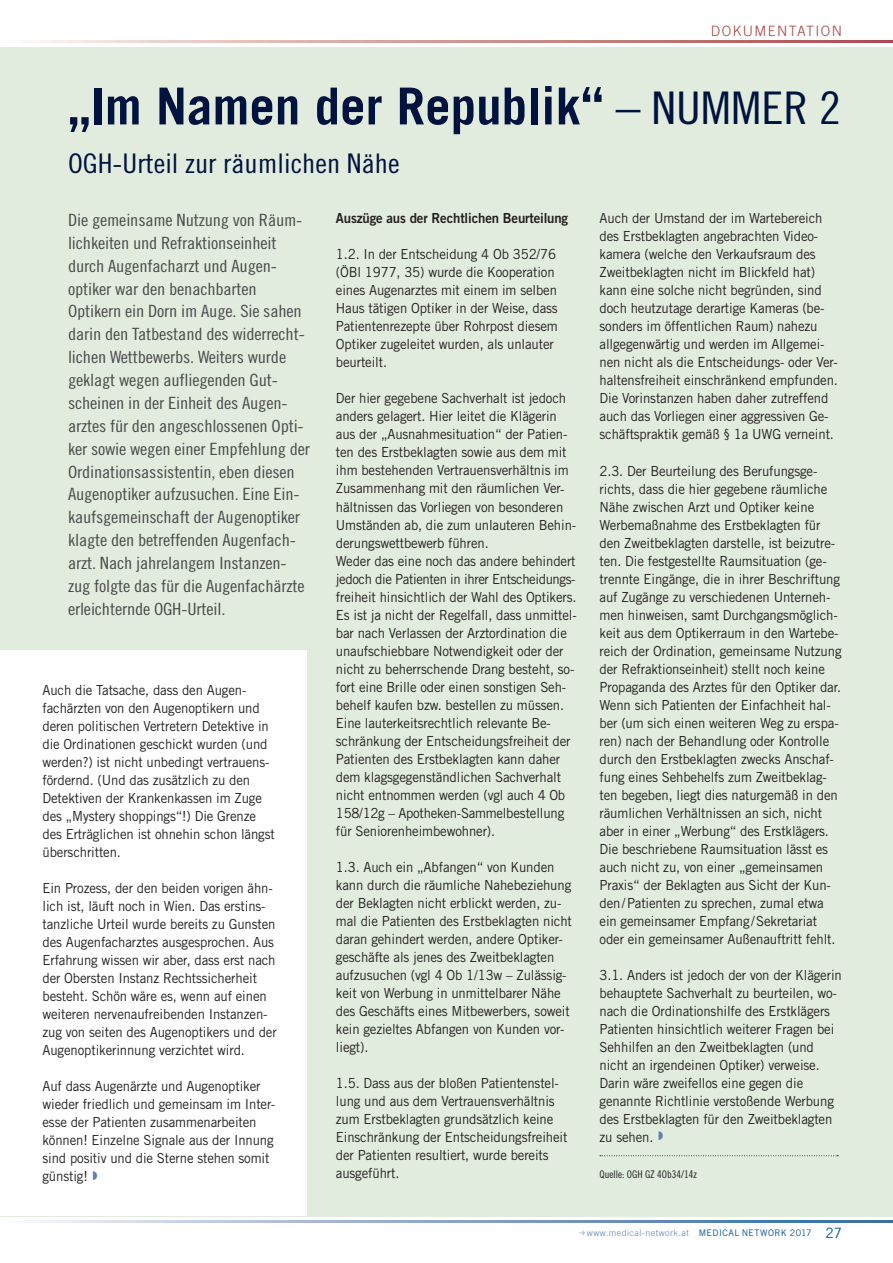
<style>
.page{position:relative;width:893px;height:1263px;background:#fff}
.page>*{position:absolute;margin:0;border:0;box-sizing:border-box;transform-origin:0 0}
.t1{font:700 51px "Trade Gothic";color:#00133e}
.t2{font:27px "Trade Gothic Cond Eighteen";color:#00133e;scale:1.1 1}
.t3{font:16.8px/23px "Trade Gothic Cond Eighteen";letter-spacing:-.01em;color:#4b4c4d;scale:1.1 1}
.t4{font:300 14.25px "Trade Gothic";letter-spacing:.1em;color:#a64444}
.t5{font:13.8px/18px "Trade Gothic";letter-spacing:-.01em;color:#231f20;scale:.95 1}
.t6{font:13.8px "Trade Gothic Bold Two";letter-spacing:-.01em;color:#231f20;scale:.95 1}
.t7{font:10.5px "Trade Gothic Cond Eighteen";color:#231f20}
.t8{font:300 9px "Trade Gothic";letter-spacing:.05em;color:#5d82b7}
.s1{font-weight:400;font-size:49.5px}
.s2{font-family:"Trade Gothic Cond Eighteen";font-weight:400;font-size:45px}
.s3{font-weight:400;color:#005495}
.s4{font-weight:400;font-size:14.25px;color:#005495}
</style>
<div class="page">
<svg style="left:32px;top:40px;width:861px;height:3px"></svg>
<svg style="left:32px;top:1220px;width:861px;height:2px"></svg>
<div style="left:0;top:47px;width:893px;height:1169px;background:#e1ebde"></div>
<div style="left:0;top:651px;width:306px;height:565px;background:#fff"></div>
<svg style="left:600px;top:1155px;width:238px;height:1px"></svg>
<p class="t4" style="left:711px;top:23px;width:133px">DOKUMENTATION</p>
<h1 class="t1" style="left:68px;top:75px;width:774px">„Im Namen der Republik“ <span class="s1">–</span> <span class="s2">NUMMER 2</span></h1>
<h2 class="t2" style="left:68px;top:148px;width:303px">OGH-Urteil zur räumlichen Nähe</h2>
<p class="t3" style="left:68px;top:208px;width:221px">Die gemeinsame Nutzung von Räum&shy;lichkeiten und Refraktionseinheit durch Augenfacharzt und Augen&shy;optiker war den benachbarten Optikern ein Dorn im Auge. Sie sahen darin den Tatbestand des widerrecht&shy;lichen Wettbewerbs. Weiters wurde geklagt wegen aufliegenden Gut&shy;scheinen in der Einheit des Augen&shy;arztes für den angeschlossenen Opti&shy;ker sowie wegen einer Empfehlung der Ordinationsassistentin, eben diesen Augenoptiker aufzusuchen. Eine Ein&shy;kaufsgemeinschaft der Augenoptiker klagte den betreffenden Augenfach&shy;arzt. Nach jahrelangem Instanzen&shy;zug folgte das für die Augenfachärzte erleichternde OGH-Urteil.</p>
<p class="t5" style="left:43px;top:681px;width:246px">Auch die Tatsache, dass den Augen&shy;fachärzten von den Augenoptikern und deren politischen Vertretern Detektive in die Ordinationen geschickt wurden (und werden?) ist nicht unbedingt vertrauens&shy;fördernd. (Und das zusätzlich zu den Detektiven der Krankenkassen im Zuge des „Mystery shoppings“!) Die Grenze des Erträglichen ist ohnehin schon längst überschritten.</p>
<p class="t5" style="left:43px;top:879px;width:248px">Ein Prozess, der den beiden vorigen ähn&shy;lich ist, läuft noch in Wien. Das erstins&shy;tanzliche Urteil wurde bereits zu Gunsten des Augenfacharztes ausgesprochen. Aus Erfahrung wissen wir aber, dass erst nach der Obersten Instanz Rechtssicherheit besteht. Schön wäre es, wenn auf einen weiteren nervenaufreibenden Instanzen&shy;zug von seiten des Augenoptikers und der Augenoptikerinnung verzichtet wird.</p>
<p class="t5" style="left:43px;top:1077px;width:245px">Auf dass Augenärzte und Augenoptiker wieder friedlich und gemeinsam im Inter&shy;esse der Patienten zusammenarbeiten können! Einzelne Signale aus der Innung sind positiv und die Sterne stehen somit günstig!</p>
<p class="t6" style="left:336px;top:210px;width:246px">Auszüge aus der Rechtlichen Beurteilung</p>
<p class="t5" style="left:336px;top:245px;width:235px">1.2. In der Entscheidung 4 Ob 352/76 (ÖBl 1977, 35) wurde die Kooperation eines Augenarztes mit einem im selben Haus tätigen Optiker in der Weise, dass Patientenrezepte über Rohrpost diesem Optiker zugeleitet wurden, als unlauter beurteilt.</p>
<p class="t5" style="left:336px;top:389px;width:255px">Der hier gegebene Sachverhalt ist jedoch anders gelagert. Hier leitet die Klägerin aus der „Ausnahmesituation“ der Patien&shy;ten des Erstbeklagten sowie aus dem mit ihm bestehenden Vertrauensverhältnis im Zusammenhang mit den räumlichen Ver&shy;hältnissen das Vorliegen von besonderen Umständen ab, die zum unlauteren Behin&shy;derungswettbewerb führen.<br>Weder das eine noch das andere behindert jedoch die Patienten in ihrer Entscheidungs&shy;freiheit hinsichtlich der Wahl des Optikers.<br>Es ist ja nicht der Regelfall, dass unmittel&shy;bar nach Verlassen der Arztordination die unaufschiebbare Notwendigkeit oder der nicht zu beherrschende Drang besteht, so&shy;fort eine Brille oder einen sonstigen Seh&shy;behelf kaufen bzw. bestellen zu müssen.<br>Eine lauterkeitsrechtlich relevante Be&shy;schränkung der Entscheidungsfreiheit der Patienten des Erstbeklagten kann daher dem klagsgegenständlichen Sachverhalt nicht entnommen werden (vgl auch 4 Ob 158/12g – Apotheken-Sammelbestellung für Seniorenheimbewohner).</p>
<p class="t5" style="left:336px;top:857px;width:250px">1.3. Auch ein „Abfangen“ von Kunden kann durch die räumliche Nahebeziehung der Beklagten nicht erblickt werden, zu&shy;mal die Patienten des Erstbeklagten nicht daran gehindert werden, andere Optiker&shy;geschäfte als jenes des Zweitbeklagten aufzusuchen (vgl 4 Ob 1/13w – Zulässig&shy;keit von Werbung in unmittelbarer Nähe des Geschäfts eines Mitbewerbers, soweit kein gezieltes Abfangen von Kunden vor&shy;liegt).</p>
<p class="t5" style="left:336px;top:1073px;width:245px">1.5. Dass aus der bloßen Patientenstel&shy;lung und aus dem Vertrauensverhältnis zum Erstbeklagten grundsätzlich keine Einschränkung der Entscheidungsfreiheit der Patienten resultiert, wurde bereits ausgeführt.</p>
<p class="t5" style="left:600px;top:209px;width:252px">Auch der Umstand der im Wartebereich des Erstbeklagten angebrachten Video&shy;kamera (welche den Verkaufsraum des Zweitbeklagten nicht im Blickfeld hat) kann eine solche nicht begründen, sind doch heutzutage derartige Kameras (be&shy;sonders im öffentlichen Raum) nahezu allgegenwärtig und werden im Allgemei&shy;nen nicht als die Entscheidungs- oder Ver&shy;haltensfreiheit einschränkend empfunden.<br>Die Vorinstanzen haben daher zutreffend auch das Vorliegen einer aggressiven Ge&shy;schäftspraktik gemäß § 1a UWG verneint.</p>
<p class="t5" style="left:600px;top:461px;width:256px">2.3. Der Beurteilung des Berufungsge&shy;richts, dass die hier gegebene räumliche Nähe zwischen Arzt und Optiker keine Werbemaßnahme des Erstbeklagten für den Zweitbeklagten darstelle, ist beizutre&shy;ten. Die festgestellte Raumsituation (ge&shy;trennte Eingänge, die in ihrer Beschriftung auf Zugänge zu verschiedenen Unterneh&shy;men hinweisen, samt Durchgangsmöglich&shy;keit aus dem Optikerraum in den Wartebe&shy;reich der Ordination, gemeinsame Nutzung der Refraktionseinheit) stellt noch keine Propaganda des Arztes für den Optiker dar.<br>Wenn sich Patienten der Einfachheit hal&shy;ber (um sich einen weiteren Weg zu erspa&shy;ren) nach der Behandlung oder Kontrolle durch den Erstbeklagten zwecks Anschaf&shy;fung eines Sehbehelfs zum Zweitbeklag&shy;ten begeben, liegt dies naturgemäß in den räumlichen Verhältnissen an sich, nicht aber in einer „Werbung“ des Erstklägers.<br>Die beschriebene Raumsituation lässt es auch nicht zu, von einer „gemeinsamen Praxis“ der Beklagten aus Sicht der Kun&shy;den/Patienten zu sprechen, zumal etwa ein gemeinsamer Empfang/Sekretariat oder ein gemeinsamer Außenauftritt fehlt.</p>
<p class="t5" style="left:600px;top:965px;width:257px">3.1. Anders ist jedoch der von der Klägerin behauptete Sachverhalt zu beurteilen, wo&shy;nach die Ordinationshilfe des Erstklägers Patienten hinsichtlich weiterer Fragen bei Sehhilfen an den Zweitbeklagten (und nicht an irgendeinen Optiker) verweise.<br>Darin wäre zweifellos eine gegen die genannte Richtlinie verstoßende Werbung des Erstbeklagten für den Zweitbeklagten zu sehen.</p>
<p class="t7" style="left:600px;top:1167px;width:99px">Quelle: OGH GZ 4Ob34/14z</p>
<p class="t8" style="left:587px;top:1227px;width:256px">www.medical-network.at <span class="s3">MEDICAL NETWORK 2017</span> <span class="s4">27</span></p>
</div>
